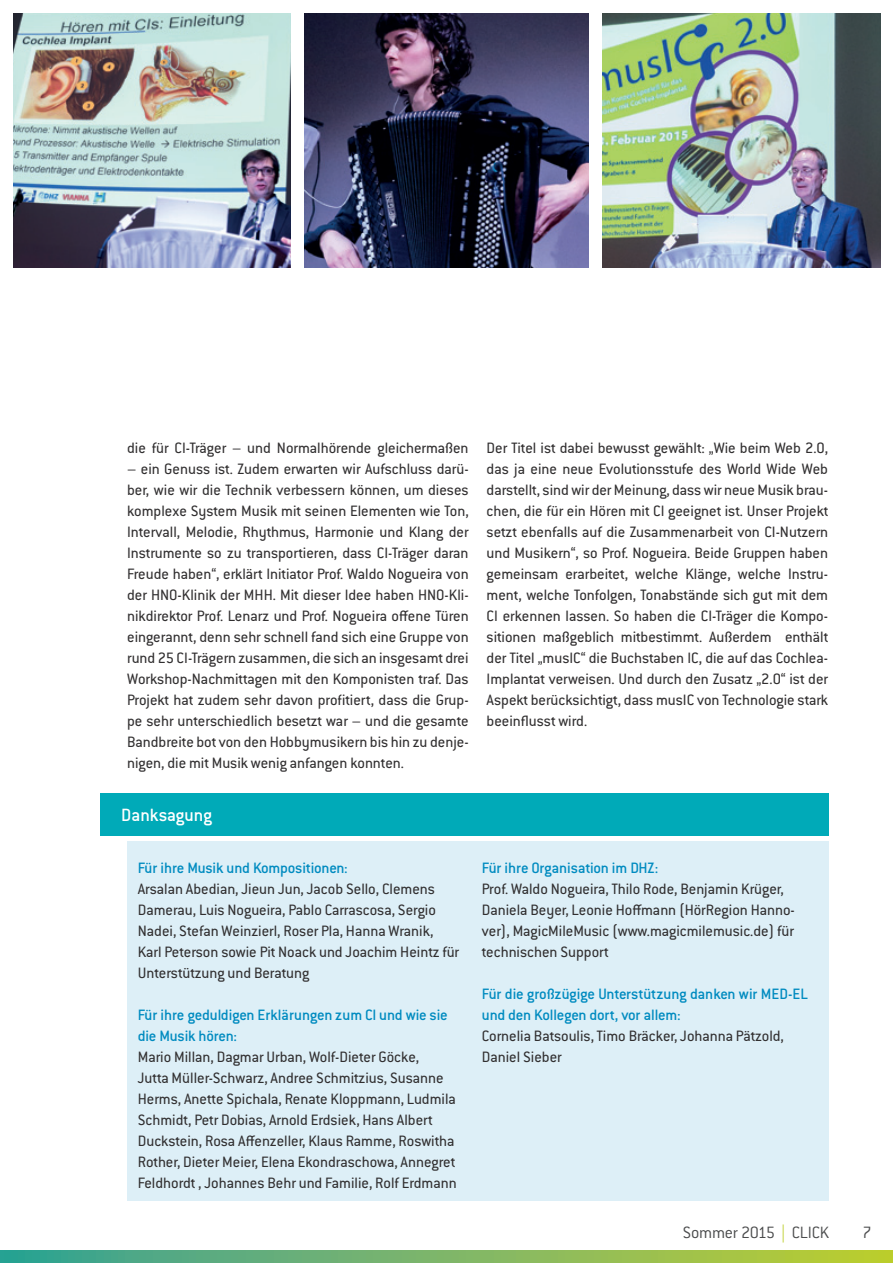
<style>
.page{position:relative;width:893px;height:1263px;background:#fff}
.page>*{position:absolute;margin:0;border:0;box-sizing:border-box;transform-origin:0 0}
.Introtext{font:500 19.5px "Conduit ITC Pro";color:#fff}
.t1{font:300 18px "Conduit ITC Pro";letter-spacing:-.02em;color:#4b4c4d}
.Fließ{font:16.5px/21px "Conduit ITC Pro";color:#312f30}
.Hervorhebung_fleiß_b{font:500 16.5px/21px "Conduit ITC Pro";letter-spacing:-.015em;color:#008bc0}
.s1{color:#bdcf29}
</style>
<div class="page">
<svg style="left:0;top:1250px;width:893px;height:13px;background:#7bb665"></svg>
<img style="left:304px;top:13px;width:285px;height:255px">
<img style="left:13px;top:13px;width:278px;height:255px">
<img style="left:602px;top:13px;width:279px;height:255px">
<div style="left:128px;top:841px;width:701px;height:359px;background:#ddeff7"></div>
<div style="left:100px;top:793px;width:728px;height:42px;background:#00aab8"></div>
<p class="Fließ" style="left:127px;top:437px;width:343px">die für CI-Träger – und Normalhörende gleichermaßen</p>
<p class="Fließ" style="left:127px;top:458px;width:343px;text-align:justify">– ein Genuss ist. Zudem erwarten wir Aufschluss darü&shy;ber, wie wir die Technik verbessern können, um dieses komplexe System Musik mit seinen Elementen wie Ton, Intervall, Melodie, Rhythmus, Harmonie und Klang der Instrumente so zu transportieren, dass CI-Träger daran Freude haben“, erklärt Initiator Prof. Waldo Nogueira von der HNO-Klinik der MHH. Mit dieser Idee haben HNO-Kli&shy;nikdirektor Prof. Lenarz und Prof. Nogueira offene Türen eingerannt, denn sehr schnell fand sich eine Gruppe von rund 25 CI-Trägern zusammen, die sich an insgesamt drei Workshop-Nachmittagen mit den Komponisten traf. Das Projekt hat zudem sehr davon profitiert, dass die Grup&shy;pe sehr unterschiedlich besetzt war – und die gesamte Bandbreite bot von den Hobbymusikern bis hin zu denje&shy;nigen, die mit Musik wenig anfangen konnten.</p>
<p class="Fließ" style="left:487px;top:437px;width:343px;text-align:justify">Der Titel ist dabei bewusst gewählt: „Wie beim Web 2.0, das ja eine neue Evolutionsstufe des World Wide Web darstellt, sind wir der Meinung, dass wir neue Musik brau&shy;chen, die für ein Hören mit CI geeignet ist. Unser Projekt setzt ebenfalls auf die Zusammenarbeit von CI-Nutzern und Musikern“, so Prof. Nogueira. Beide Gruppen haben gemeinsam erarbeitet, welche Klänge, welche Instru&shy;ment, welche Tonfolgen, Tonabstände sich gut mit dem CI erkennen lassen. So haben die CI-Träger die Kompo&shy;sitionen maßgeblich mitbestimmt. Außerdem enthält der Titel „musIC“ die Buchstaben IC, die auf das Cochlea-Implantat verweisen. Und durch den Zusatz „2.0“ ist der Aspekt berücksichtigt, dass musIC von Technologie stark beeinflusst wird.</p>
<p class="Introtext" style="left:121px;top:804px;width:92px">Danksagung</p>
<p class="Hervorhebung_fleiß_b" style="left:138px;top:857px;width:212px">Für ihre Musik und Kompositionen:</p>
<p class="Fließ" style="left:138px;top:878px;width:323px">Arsalan Abedian, Jieun Jun, Jacob Sello, Clemens Damerau, Luis Nogueira, Pablo Carrascosa, Sergio Nadei, Stefan Weinzierl, Roser Pla, Hanna Wranik, Karl Peterson sowie Pit Noack und Joachim Heintz für Unterstützung und Beratung</p>
<p class="Hervorhebung_fleiß_b" style="left:138px;top:1004px;width:311px">Für ihre geduldigen Erklärungen zum CI und wie sie die Musik hören:</p>
<p class="Fließ" style="left:138px;top:1046px;width:320px">Mario Millan, Dagmar Urban, Wolf-Dieter Göcke,<br>Jutta Müller-Schwarz, Andree Schmitzius, Susanne Herms, Anette Spichala, Renate Kloppmann, Ludmila Schmidt, Petr Dobias, Arnold Erdsiek, Hans Albert Duckstein, Rosa Affenzeller, Klaus Ramme, Roswitha Rother, Dieter Meier, Elena Ekondraschowa, Annegret Feldhordt , Johannes Behr und Familie, Rolf Erdmann</p>
<p class="Hervorhebung_fleiß_b" style="left:482px;top:857px;width:178px">Für ihre Organisation im DHZ:</p>
<p class="Fließ" style="left:482px;top:878px;width:314px">Prof. Waldo Nogueira, Thilo Rode, Benjamin Krüger, Daniela Beyer, Leonie Hoffmann (HörRegion Hanno&shy;ver), MagicMileMusic (www.magicmilemusic.de) für technischen Support</p>
<p class="Hervorhebung_fleiß_b" style="left:482px;top:983px;width:328px">Für die großzügige Unterstützung danken wir MED-EL und den Kollegen dort, vor allem:</p>
<p class="Fließ" style="left:482px;top:1025px;width:303px">Cornelia Batsoulis, Timo Bräcker, Johanna Pätzold,<br>Daniel Sieber</p>
<p class="t1" style="left:683px;top:1223px;width:148px">Sommer 2015 <span class="s1">|</span> CLICK</p>
<p class="t1" style="left:862px;top:1223px;width:11px">7</p>
</div>
